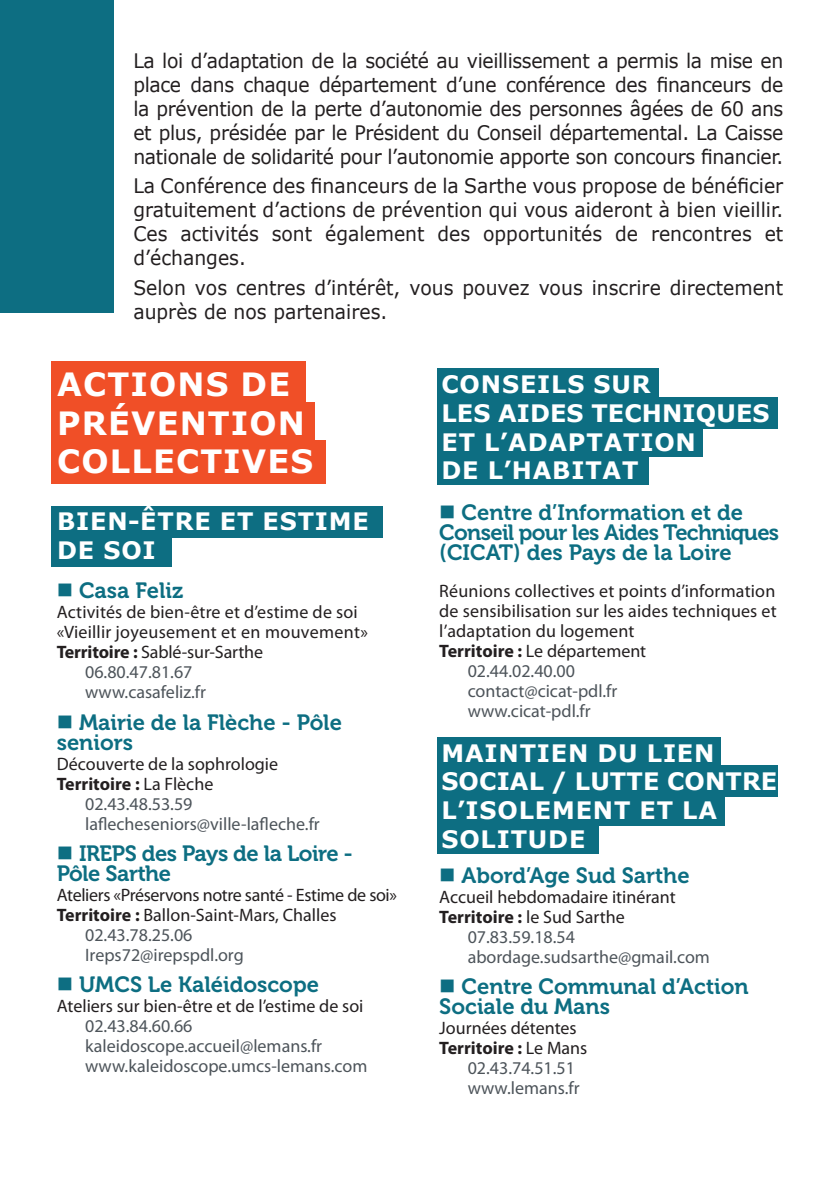
<style>
.page{position:relative;width:840px;height:1191px;background:#fff}
.page>*{position:absolute;margin:0;border:0;box-sizing:border-box;transform-origin:0 0}
.t1{font:700 32px/38.4px "Verdana";letter-spacing:.035em;color:#fff}
.t2{font:700 24px/28.8px "Verdana";letter-spacing:.035em;color:#fff}
.t3{font:22px/20px "Museo 700";color:#0d6e82}
.t4{font:22px/20px "Museo 700";letter-spacing:-.02em;color:#0d6e82}
.t5{font:20px/24px "Verdana";color:#231f20;text-align:justify;scale:.94 1}
.t6{font:18px "Myriad Pro";color:#231f20}
.t7{font:18px/20px "Myriad Pro";color:#4d545a}
.t8{font:700 18px "Myriad Pro";color:#231f20}
.t9{font:18px "Myriad Pro";letter-spacing:-.02em;color:#231f20}
.t10{font:18px "Myriad Pro";letter-spacing:.02em;color:#231f20}
.s1{font-weight:700}
.s2{font-weight:400}
</style>
<div class="page">
<div style="left:51px;top:361px;width:254px;height:44px;background:#f04f27"></div>
<div style="left:51px;top:402px;width:263px;height:44px;background:#f04f27"></div>
<div style="left:51px;top:440px;width:274px;height:44px;background:#f04f27"></div>
<div style="left:0;top:0;width:113px;height:312px;background:#0d6e82"></div>
<div style="left:51px;top:506px;width:331px;height:31px;background:#0d6e82"></div>
<div style="left:437px;top:369px;width:221px;height:31px;background:#0d6e82"></div>
<div style="left:437px;top:737px;width:282px;height:31px;background:#0d6e82"></div>
<div style="left:437px;top:397px;width:340px;height:31px;background:#0d6e82"></div>
<div style="left:437px;top:765px;width:340px;height:32px;background:#0d6e82"></div>
<div style="left:437px;top:425px;width:264px;height:31px;background:#0d6e82"></div>
<div style="left:437px;top:794px;width:286px;height:31px;background:#0d6e82"></div>
<div style="left:437px;top:454px;width:211px;height:31px;background:#0d6e82"></div>
<div style="left:437px;top:822px;width:161px;height:31px;background:#0d6e82"></div>
<div style="left:51px;top:535px;width:120px;height:32px;background:#0d6e82"></div>
<p class="t5" style="left:133px;top:48px;width:692px">La loi d’adaptation de la société au vieillissement a permis la mise en place dans chaque département d’une conférence des financeurs de la prévention de la perte d’autonomie des personnes âgées de 60 ans et plus, présidée par le Président du Conseil départemental. La Caisse nationale de solidarité pour l’autonomie apporte son concours financier.</p>
<p class="t5" style="left:133px;top:174px;width:692px">La Conférence des financeurs de la Sarthe vous propose de bénéficier gratuitement d’actions de prévention qui vous aideront à bien vieillir.<br>Ces activités sont également des opportunités de rencontres et d’échanges.</p>
<p class="t5" style="left:133px;top:276px;width:692px">Selon vos centres d’intérêt, vous pouvez vous inscrire directement auprès de nos partenaires.</p>
<h1 class="t1" style="left:57px;top:365px;width:257px">ACTIONS DE<br>PRÉVENTION<br>COLLECTIVES</h1>
<p class="t2" style="left:57px;top:507px;width:313px">BIEN-ÊTRE ET ESTIME<br>DE SOI</p>
<p class="t3" style="left:57px;top:581px;width:128px">■ Casa Feliz</p>
<p class="t6" style="left:57px;top:601px;width:302px">Activités de bien-être et d’estime de soi</p>
<p class="t10" style="left:57px;top:621px;width:313px">«Vieillir joyeusement et en mouvement»</p>
<p class="t6" style="left:57px;top:641px;width:208px"><span class="s1">Territoire :</span> Sablé-sur-Sarthe</p>
<p class="t7" style="left:85px;top:662px;width:109px">06.80.47.81.67</p>
<p class="t7" style="left:85px;top:682px;width:122px">www.casafeliz.fr</p>
<p class="t3" style="left:57px;top:712px;width:286px">■ Mairie de la Flèche - Pôle seniors</p>
<p class="t6" style="left:57px;top:752px;width:223px">Découverte de la sophrologie</p>
<p class="t8" style="left:57px;top:772px;width:158px">Territoire : <span class="s2">La Flèche</span></p>
<p class="t7" style="left:85px;top:793px;width:109px">02.43.48.53.59</p>
<p class="t7" style="left:85px;top:813px;width:236px">laflecheseniors@ville-lafleche.fr</p>
<p class="t4" style="left:57px;top:843px;width:298px">■ IREPS des Pays de la Loire -<br>Pôle Sarthe</p>
<p class="t9" style="left:57px;top:884px;width:341px">Ateliers «Préservons notre santé - Estime de soi»</p>
<p class="t6" style="left:57px;top:904px;width:281px"><span class="s1">Territoire :</span> Ballon-Saint-Mars, Challes</p>
<p class="t7" style="left:85px;top:924px;width:109px">02.43.78.25.06</p>
<p class="t7" style="left:85px;top:944px;width:160px">Ireps72@irepspdl.org</p>
<p class="t3" style="left:57px;top:975px;width:263px">■ UMCS Le Kaléidoscope</p>
<p class="t6" style="left:57px;top:995px;width:308px">Ateliers sur bien-être et de l’estime de soi</p>
<p class="t7" style="left:85px;top:1016px;width:283px">02.43.84.60.66 kaleidoscope.accueil@lemans.fr www.kaleidoscope.umcs-lemans.com</p>
<p class="t2" style="left:441px;top:369px;width:329px">CONSEILS SUR<br>LES AIDES TECHNIQUES<br>ET L’ADAPTATION<br>DE L’HABITAT</p>
<p class="t4" style="left:439px;top:502px;width:341px">■ Centre d’Information et de<br>Conseil pour les Aides Techniques (CICAT) des Pays de la Loire</p>
<p class="t6" style="left:439px;top:580px;width:337px">Réunions collectives et points d’information</p>
<p class="t6" style="left:439px;top:600px;width:339px">de sensibilisation sur les aides techniques et</p>
<p class="t6" style="left:439px;top:620px;width:197px">l’adaptation du logement</p>
<p class="t6" style="left:439px;top:640px;width:208px"><span class="s1">Territoire :</span> Le département</p>
<p class="t7" style="left:467px;top:660px;width:109px">02.44.02.40.00</p>
<p class="t7" style="left:467px;top:680px;width:151px">contact@cicat-pdl.fr</p>
<p class="t7" style="left:467px;top:700px;width:124px">www.cicat-pdl.fr</p>
<p class="t2" style="left:441px;top:738px;width:337px">MAINTIEN DU LIEN<br>SOCIAL / LUTTE CONTRE<br>L’ISOLEMENT ET LA<br>SOLITUDE</p>
<p class="t3" style="left:439px;top:865px;width:252px">■ Abord’Age Sud Sarthe</p>
<p class="t6" style="left:439px;top:885px;width:238px">Accueil hebdomadaire itinérant</p>
<p class="t8" style="left:439px;top:905px;width:187px">Territoire : <span class="s2">le Sud Sarthe</span></p>
<p class="t7" style="left:467px;top:926px;width:109px">07.83.59.18.54</p>
<p class="t7" style="left:467px;top:946px;width:243px">abordage.sudsarthe@gmail.com</p>
<p class="t3" style="left:439px;top:976px;width:310px">■ Centre Communal d’Action<br>Sociale du Mans</p>
<p class="t6" style="left:439px;top:1017px;width:139px">Journées détentes</p>
<p class="t8" style="left:439px;top:1036px;width:149px">Territoire : <span class="s2">Le Mans</span></p>
<p class="t7" style="left:467px;top:1057px;width:109px">02.43.74.51.51</p>
<p class="t7" style="left:467px;top:1077px;width:113px">www.lemans.fr</p>
</div>
